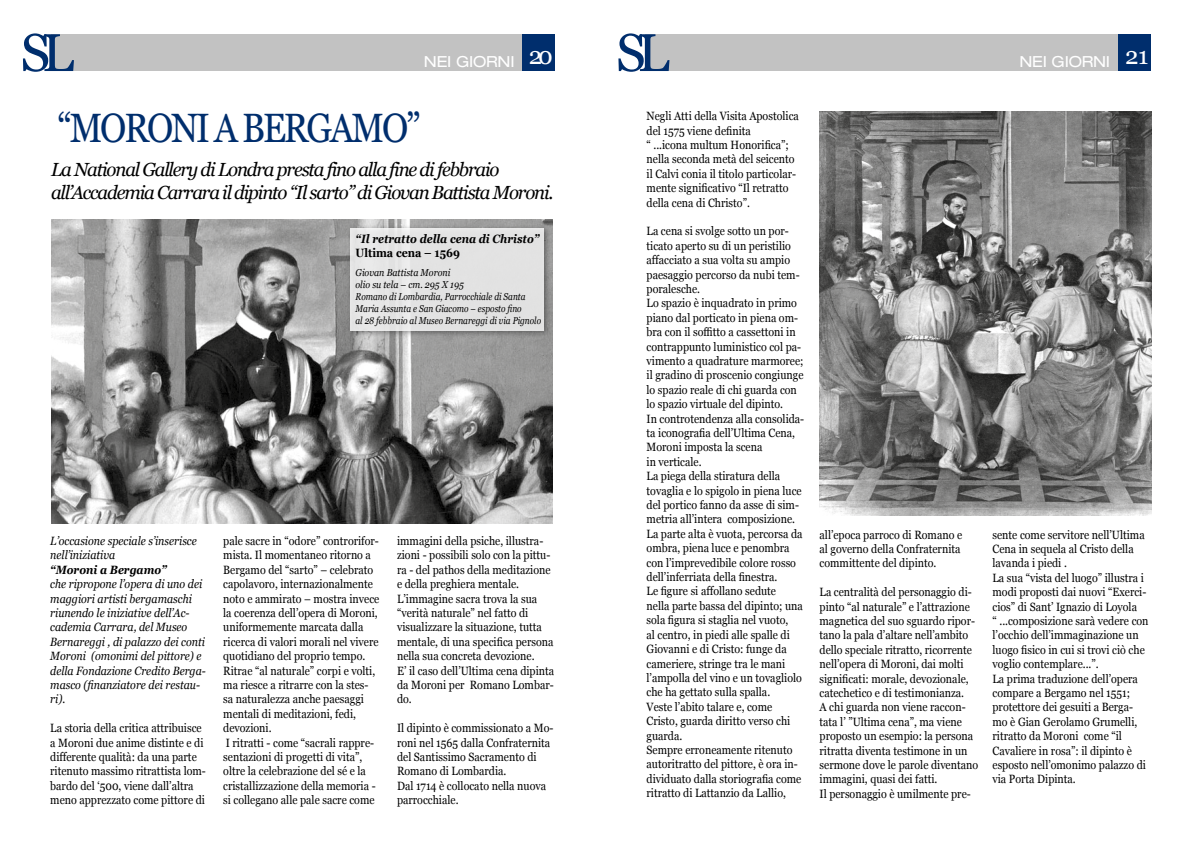
<style>
.page{position:relative;width:1191px;height:842px;background:#fff}
.page>*{position:absolute;margin:0;border:0;box-sizing:border-box;transform-origin:0 0}
.t1{font:53.1px "Georgia";color:#002e6d}
.t2{font:41px "Georgia";letter-spacing:-.06em;color:#002e6d;scale:.86 1}
.t3{font:italic 19px/23px "Georgia";letter-spacing:-.06em;color:#000}
.t4{font:expanded 15.3px "Helvetica Neue LT Std";letter-spacing:-.015em;color:#fff}
.t5{font:12px/14.4px "Georgia";color:#000;scale:.89 1}
.t6{font:italic 12px/14.4px "Georgia";color:#000;scale:.89 1}
.t7{font:italic 700 12px "Georgia";color:#000;scale:.89 1}
.t8{font:700 12px "Georgia";color:#000;scale:.89 1}
.t9{font:italic 10px/12px "Georgia";color:#000;scale:.89 1}
.s1{font-family:"Georgia";font-stretch:normal;font-size:53.1px;color:#002e6d}
</style>
<div class="page">
<div style="left:51px;top:34px;width:471px;height:37px;background:#c2c2c2"></div>
<div style="left:646px;top:34px;width:472px;height:37px;background:#c2c2c2"></div>
<div style="left:522px;top:34px;width:33px;height:37px;background:#002e6d"></div>
<div style="left:1118px;top:34px;width:32px;height:37px;background:#002e6d"></div>
<img style="left:51px;top:220px;width:502px;height:303px">
<img style="left:819px;top:111px;width:332px;height:404px">
<div style="left:347px;top:225px;width:204px;height:113px;background:#000;opacity:.45"></div>
<div style="left:350px;top:228px;width:194px;height:102px;background:#e3e3e2"></div>
<h1 class="t1" style="left:21px;top:14px;width:55px">SL</h1>
<p class="t4" style="left:424px;top:52px;width:247px">NEI GIORNI <sup>20</sup> <span class="s1">SL</span></p>
<p class="t4" style="left:1019px;top:52px;width:131px">NEI GIORNI <sup>21</sup></p>
<h2 class="t2" style="left:57px;top:98px;width:424px">“MORONI A BERGAMO”</h2>
<h3 class="t3" style="left:51px;top:157px;width:504px">La National Gallery di Londra presta fino alla fine di febbraio all’Accademia Carrara il dipinto “Il sarto” di Giovan Battista Moroni.</h3>
<p class="t7" style="left:355px;top:230px;width:208px">“Il retratto della cena di Christo”</p>
<p class="t8" style="left:355px;top:244px;width:119px">Ultima cena – 1569</p>
<p class="t9" style="left:355px;top:266px;width:210px">Giovan Battista Moroni<br>olio su tela – cm. 295 X 195<br>Romano di Lombardia, Parrocchiale di Santa Maria Assunta e San Giacomo – esposto fino<br>al 28 febbraio al Museo Bernareggi di via Pignolo</p>
<p class="t6" style="left:50px;top:533px;width:166px">L’occasione speciale s’inserisce nell’iniziativa</p>
<p class="t7" style="left:50px;top:561px;width:132px">“Moroni a Bergamo”</p>
<p class="t6" style="left:50px;top:576px;width:176px">che ripropone l’opera di uno dei maggiori artisti bergamaschi riunendo le iniziative dell’Ac&shy;cademia Carrara, del Museo<br>Bernareggi , di palazzo dei conti<br>Moroni (omonimi del pittore) e della Fondazione Credito Berga&shy;masco (finanziatore dei restau&shy;ri).</p>
<p class="t5" style="left:50px;top:720px;width:176px">La storia della critica attribuisce a Moroni due anime distinte e di differente qualità: da una parte ritenuto massimo ritrattista lom&shy;bardo del ‘500, viene dall’altra meno apprezzato come pittore di</p>
<p class="t5" style="left:223px;top:533px;width:177px">pale sacre in “odore” controrifor&shy;mista. Il momentaneo ritorno a<br>Bergamo del “sarto” – celebrato capolavoro, internazionalmente noto e ammirato – mostra invece la coerenza dell’opera di Moroni, uniformemente marcata dalla ricerca di valori morali nel vivere quotidiano del proprio tempo.<br>Ritrae “al naturale” corpi e volti, ma riesce a ritrarre con la stes&shy;sa naturalezza anche paesaggi mentali di meditazioni, fedi, devozioni.<br>I ritratti - come “sacrali rappre&shy;sentazioni di progetti di vita”, oltre la celebrazione del sé e la cristallizzazione della memoria - si collegano alle pale sacre come</p>
<p class="t5" style="left:397px;top:533px;width:178px">immagini della psiche, illustra&shy;zioni - possibili solo con la pittu&shy;ra - del pathos della meditazione e della preghiera mentale.<br>L’immagine sacra trova la sua “verità naturale” nel fatto di visualizzare la situazione, tutta mentale, di una specifica persona nella sua concreta devozione.<br>E’ il caso dell’Ultima cena dipinta da Moroni per Romano Lombar&shy;do.</p>
<p class="t5" style="left:397px;top:720px;width:177px">Il dipinto è commissionato a Mo&shy;roni nel 1565 dalla Confraternita del Santissimo Sacramento di<br>Romano di Lombardia.<br>Dal 1714 è collocato nella nuova parrocchiale.</p>
<p class="t5" style="left:646px;top:108px;width:173px">Negli Atti della Visita Apostolica del 1575 viene definita<br>“ ...icona multum Honorifica”; nella seconda metà del seicento il Calvi conia il titolo particolar&shy;mente significativo “Il retratto della cena di Christo”.</p>
<p class="t5" style="left:646px;top:224px;width:179px">La cena si svolge sotto un por&shy;ticato aperto su di un peristilio affacciato a sua volta su ampio paesaggio percorso da nubi tem&shy;poralesche.<br>Lo spazio è inquadrato in primo piano dal porticato in piena om&shy;bra con il soffitto a cassettoni in contrappunto luministico col pa&shy;vimento a quadrature marmoree; il gradino di proscenio congiunge lo spazio reale di chi guarda con lo spazio virtuale del dipinto.<br>In controtendenza alla consolida&shy;ta iconografia dell’Ultima Cena,<br>Moroni imposta la scena<br>in verticale.<br>La piega della stiratura della tovaglia e lo spigolo in piena luce del portico fanno da asse di sim&shy;metria all’intera composizione.<br>La parte alta è vuota, percorsa da ombra, piena luce e penombra con l’imprevedibile colore rosso dell’inferriata della finestra.<br>Le figure si affollano sedute<br>nella parte bassa del dipinto; una sola figura si staglia nel vuoto,<br>al centro, in piedi alle spalle di<br>Giovanni e di Cristo: funge da cameriere, stringe tra le mani l’ampolla del vino e un tovagliolo che ha gettato sulla spalla.<br>Veste l’abito talare e, come<br>Cristo, guarda diritto verso chi guarda.<br>Sempre erroneamente ritenuto autoritratto del pittore, è ora in&shy;dividuato dalla storiografia come ritratto di Lattanzio da Lallio,</p>
<p class="t5" style="left:819px;top:527px;width:162px">all’epoca parroco di Romano e al governo della Confraternita committente del dipinto.</p>
<p class="t5" style="left:819px;top:584px;width:180px">La centralità del personaggio di&shy;pinto “al naturale” e l’attrazione magnetica del suo sguardo ripor&shy;tano la pala d’altare nell’ambito dello speciale ritratto, ricorrente nell’opera di Moroni, dai molti significati: morale, devozionale, catechetico e di testimonianza.<br>A chi guarda non viene raccon&shy;tata l’ ”Ultima cena”, ma viene proposto un esempio: la persona ritratta diventa testimone in un sermone dove le parole diventano immagini, quasi dei fatti.<br>Il personaggio è umilmente pre-</p>
<p class="t5" style="left:992px;top:527px;width:177px">sente come servitore nell’Ultima<br>Cena in sequela al Cristo della lavanda i piedi .<br>La sua “vista del luogo” illustra i modi proposti dai nuovi “Exerci&shy;cios” di Sant’ Ignazio di Loyola<br>“ ...composizione sarà vedere con l’occhio dell’immaginazione un luogo fisico in cui si trovi ciò che voglio contemplare...”.<br>La prima traduzione dell’opera compare a Bergamo nel 1551; protettore dei gesuiti a Berga&shy;mo è Gian Gerolamo Grumelli, ritratto da Moroni come “il<br>Cavaliere in rosa”: il dipinto è esposto nell’omonimo palazzo di via Porta Dipinta.</p>
</div>
